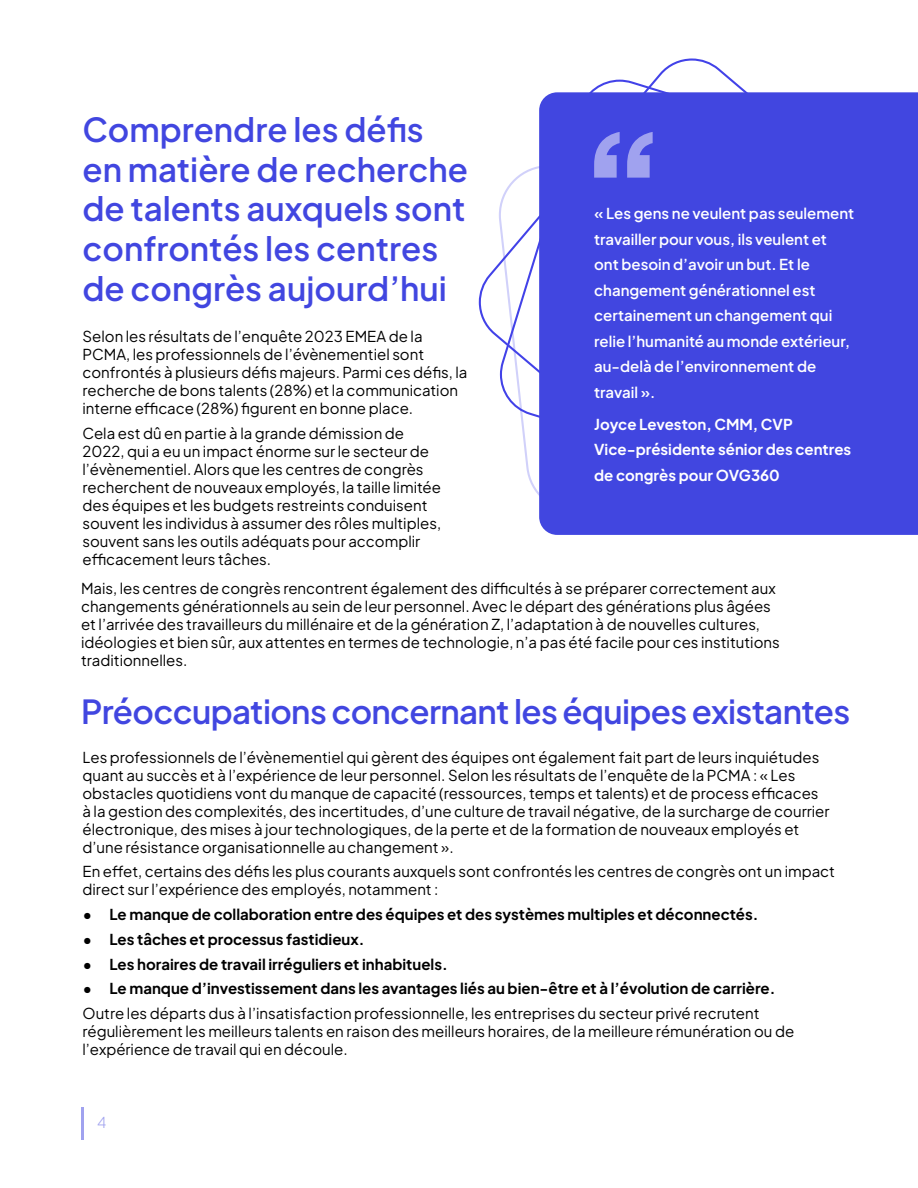
<style>
.page{position:relative;width:918px;height:1188px;background:#fff}
.page>*{position:absolute;margin:0;border:0;box-sizing:border-box;transform-origin:0 0}
.t1{font:600 33px/39.6px "Plus Jakarta Sans";color:#4146e0}
.t2{font:600 33px "Plus Jakarta Sans";letter-spacing:-.02em;color:#4146e0}
.t3{font:15px/18px "Plus Jakarta Sans";color:#000}
.t4{font:700 15px "Plus Jakarta Sans";color:#000}
.t5{font:600 15px/25.5px "Plus Jakarta Sans";color:#fff}
.t6{font:700 15px/25.5px "Plus Jakarta Sans";color:#fff}
.t7{font:300 15px "Plus Jakarta Sans";color:#a0a2ef}
</style>
<div class="page">
<hr style="left:81px;top:1107px;width:2px;height:32px;background:#a0a2ef">
<svg style="left:479px;top:58px;width:268px;height:438px"></svg>
<div style="left:539px;top:92px;width:379px;height:443px;background:#4146e0"></div>
<svg style="left:594px;top:132px;width:59px;height:46px;background:#797ce8"></svg>
<h1 class="t1" style="left:82px;top:107px;width:387px">Comprendre les défis en matière de recherche de talents auxquels sont confrontés les centres de congrès aujourd’hui</h1>
<p class="t3" style="left:82px;top:326px;width:386px">Selon les résultats de l’enquête 2023 EMEA de la PCMA, les professionnels de l’évènementiel sont confrontés à plusieurs défis majeurs. Parmi ces défis, la recherche de bons talents (28%) et la communication interne efficace (28%) figurent en bonne place.</p>
<p class="t3" style="left:82px;top:423px;width:360px">Cela est dû en partie à la grande démission de 2022, qui a eu un impact énorme sur le secteur de l’évènementiel. Alors que les centres de congrès recherchent de nouveaux employés, la taille limitée des équipes et les budgets restreints conduisent souvent les individus à assumer des rôles multiples, souvent sans les outils adéquats pour accomplir efficacement leurs tâches.</p>
<p class="t5" style="left:594px;top:199px;width:262px">« Les gens ne veulent pas seulement travailler pour vous, ils veulent et ont besoin d’avoir un but. Et le changement générationnel est certainement un changement qui relie l’humanité au monde extérieur, au-delà de l’environnement de travail ».</p>
<p class="t6" style="left:594px;top:410px;width:259px">Joyce Leveston, CMM, CVP<br>Vice-présidente sénior des centres de congrès pour OVG360</p>
<p class="t3" style="left:81px;top:578px;width:700px">Mais, les centres de congrès rencontrent également des difficultés à se préparer correctement aux changements générationnels au sein de leur personnel. Avec le départ des générations plus âgées et l’arrivée des travailleurs du millénaire et de la génération Z, l’adaptation à de nouvelles cultures, idéologies et bien sûr, aux attentes en termes de technologie, n’a pas été facile pour ces institutions traditionnelles.</p>
<h1 class="t2" style="left:81px;top:685px;width:771px">Préoccupations concernant les équipes existantes</h1>
<p class="t3" style="left:82px;top:746px;width:749px">Les professionnels de l’évènementiel qui gèrent des équipes ont également fait part de leurs inquiétudes quant au succès et à l’expérience de leur personnel. Selon les résultats de l’enquête de la PCMA : « Les obstacles quotidiens vont du manque de capacité (ressources, temps et talents) et de process efficaces à la gestion des complexités, des incertitudes, d’une culture de travail négative, de la surcharge de courrier électronique, des mises à jour technologiques, de la perte et de la formation de nouveaux employés et d’une résistance organisationnelle au changement ».</p>
<p class="t3" style="left:82px;top:861px;width:754px">En effet, certains des défis les plus courants auxquels sont confrontés les centres de congrès ont un impact direct sur l’expérience des employés, notamment :</p>
<p class="t4" style="left:82px;top:902px;width:678px">• Le manque de collaboration entre des équipes et des systèmes multiples et déconnectés.</p>
<p class="t4" style="left:82px;top:927px;width:283px">• Les tâches et processus fastidieux.</p>
<p class="t4" style="left:82px;top:952px;width:367px">• Les horaires de travail irréguliers et inhabituels.</p>
<p class="t4" style="left:82px;top:976px;width:694px">• Le manque d’investissement dans les avantages liés au bien-être et à l’évolution de carrière.</p>
<p class="t3" style="left:82px;top:1003px;width:713px">Outre les départs dus à l’insatisfaction professionnelle, les entreprises du secteur privé recrutent régulièrement les meilleurs talents en raison des meilleurs horaires, de la meilleure rémunération ou de l’expérience de travail qui en découle.</p>
<p class="t7" style="left:97px;top:1110px;width:11px">4</p>
</div>
